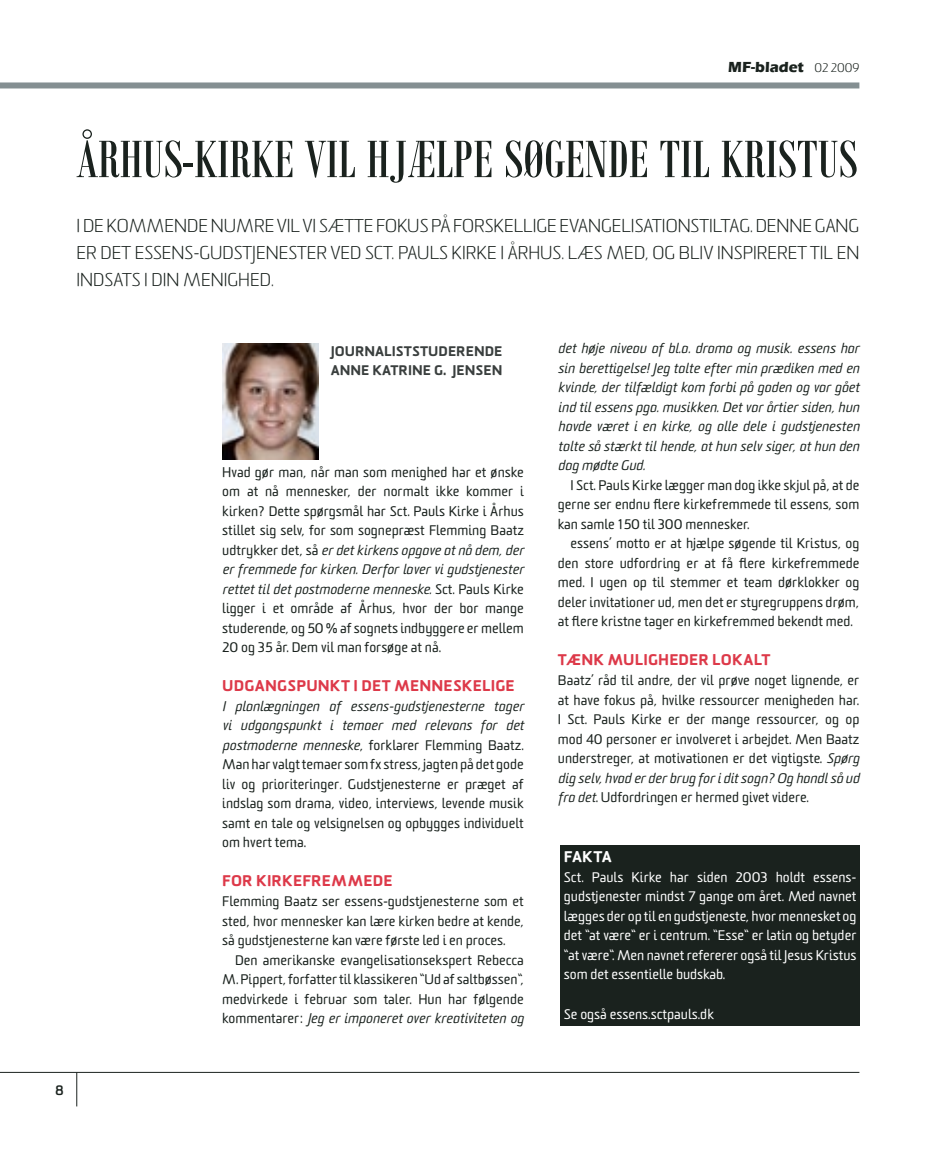
<style>
.page{position:relative;width:936px;height:1149px;background:#fff}
.page>*{position:absolute;margin:0;border:0;box-sizing:border-box;transform-origin:0 0}
.serif_overskrift{font:57px "Bodoni MT Condensed";color:#1a221e}
.Sentens{font:300 18px/27px "Sommet Rounded";color:#1a221e;text-align:justify}
.mellemrubrik_lille{font:900 15px "Sommet Rounded";letter-spacing:.005em;color:#dd3949}
.t1{font:700 15px "Eras ITC";color:#1a221e}
.mellemrubrik_lille-2{font:900 15px "Sommet Rounded";letter-spacing:-.005em;color:#fff}
.Brød_1__linie{font:13.5px/19.5px "Sommet Rounded";color:#1a221e;text-align:justify}
.BRødtekst{font:13.5px/19.5px "Sommet Rounded";color:#1a221e;text-align:justify}
.BRødtekst-2{font:italic 13.5px/19.5px "Sommet Rounded";color:#1a221e;text-align:justify}
.Brød_1__linie-2{font:13.5px/19.5px "Sommet Rounded";color:#fff;text-align:justify}
.Forfatter{font:900 13.5px/19.5px "Sommet Rounded";color:#3a3f3e}
.BRødtekst-3{font:13.5px "Sommet Rounded";color:#fff}
.t2{font:700 13.5px "Sommet Rounded";color:#1a221e}
.s1{font-family:"Sommet Rounded";font-weight:300;font-size:12px}
.s2{font-style:italic}
</style>
<div class="page">
<div style="left:0;top:82px;width:859px;height:6px;background:#848f92"></div>
<hr style="left:0;top:1071px;width:859px;height:1px;background:#1a221e">
<hr style="left:76px;top:1071px;width:1px;height:35px;background:#1a221e">
<div style="left:560px;top:844px;width:299px;height:181px;background:#1a221e"></div>
<img style="left:222px;top:343px;width:97px;height:116px">
<p class="t1" style="left:728px;top:58px;width:133px">MF-bladet <span class="s1">02 2009</span></p>
<p class="serif_overskrift" style="left:77px;top:125px;width:782px">ÅRHUS-KIRKE VIL HJÆLPE SØGENDE TIL KRISTUS</p>
<p class="Sentens" style="left:77px;top:212px;width:784px">I DE KOMMENDE NUMRE VIL VI SÆTTE FOKUS PÅ FORSKELLIGE EVANGELISATIONSTILTAG. DENNE GANG ER DET ESSENS-GUDSTJENESTER VED SCT. PAULS KIRKE I ÅRHUS. LÆS MED, OG BLIV INSPIRERET TIL EN INDSATS I DIN MENIGHED.</p>
<p class="Forfatter" style="left:331px;top:341px;width:173px">JOURNALISTSTUDERENDE<br>ANNE KATRINE G. JENSEN</p>
<p class="Brød_1__linie" style="left:222px;top:462px;width:303px">Hvad gør man, når man som menighed har et ønske om at nå mennesker, der normalt ikke kommer i kirken? Dette spørgsmål har Sct. Pauls Kirke i Århus stillet sig selv, for som sognepræst Flemming Baatz udtrykker det, så <span class="s2">er det kirkens opgave at nå dem, der er fremmede for kirken. Derfor laver vi gudstjenester rettet til det postmoderne menneske.</span> Sct. Pauls Kirke ligger i et område af Århus, hvor der bor mange studerende, og 50 % af sognets indbyggere er mellem 20 og 35 år. Dem vil man forsøge at nå.</p>
<p class="mellemrubrik_lille" style="left:222px;top:675px;width:294px">UDGANGSPUNKT I DET MENNESKELIGE</p>
<p class="Brød_1__linie" style="left:222px;top:696px;width:303px"><span class="s2">I planlægningen af essens-gudstjenesterne tager vi udgangspunkt i temaer med relevans for det postmoderne menneske</span>, forklarer Flemming Baatz.<br>Man har valgt temaer som fx stress, jagten på det gode liv og prioriteringer<span class="s2">.</span> Gudstjenesterne er præget af indslag som drama, video, interviews, levende musik samt en tale og velsignelsen og opbygges individuelt om hvert tema.</p>
<p class="mellemrubrik_lille" style="left:222px;top:870px;width:172px">FOR KIRKEFREMMEDE</p>
<p class="Brød_1__linie" style="left:222px;top:891px;width:303px">Flemming Baatz ser essens-gudstjenesterne som et sted, hvor mennesker kan lære kirken bedre at kende, så gudstjenesterne kan være første led i en proces.</p>
<p class="BRødtekst" style="left:222px;top:950px;width:303px;text-indent:13px">Den amerikanske evangelisationsekspert Rebecca M. Pippert, forfatter til klassikeren ”Ud af saltbøssen”, medvirkede i februar som taler. Hun har følgende kommentarer: <span class="s2">Jeg er imponeret over kreativiteten og</span></p>
<p class="BRødtekst-2" style="left:558px;top:339px;width:303px">det høje niveau af bl.a. drama og musik. essens har sin berettigelse! Jeg talte efter min prædiken med en kvinde, der tilfældigt kom forbi på gaden og var gået ind til essens pga. musikken. Det var årtier siden, hun havde været i en kirke, og alle dele i gudstjenesten talte så stærkt til hende, at hun selv siger, at hun den dag mødte Gud.</p>
<p class="BRødtekst" style="left:558px;top:475px;width:303px;text-indent:13px">I Sct. Pauls Kirke lægger man dog ikke skjul på, at de gerne ser endnu flere kirkefremmede til essens, som kan samle 150 til 300 mennesker.</p>
<p class="BRødtekst" style="left:558px;top:534px;width:303px;text-indent:13px">essens’ motto er at hjælpe søgende til Kristus, og den store udfordring er at få flere kirkefremmede med. I ugen op til stemmer et team dørklokker og deler invitationer ud, men det er styregruppens drøm, at flere kristne tager en kirkefremmed bekendt med.</p>
<p class="mellemrubrik_lille" style="left:558px;top:650px;width:214px">TÆNK MULIGHEDER LOKALT</p>
<p class="Brød_1__linie" style="left:558px;top:670px;width:303px">Baatz’ råd til andre, der vil prøve noget lignende, er at have fokus på, hvilke ressourcer menigheden har.<br>I Sct. Pauls Kirke er der mange ressourcer, og op mod 40 personer er involveret i arbejdet. Men Baatz understreger, at motivationen er det vigtigste. <span class="s2">Spørg dig selv, hvad er der brug for i dit sogn? Og handl så ud fra det</span>. Udfordringen er hermed givet videre.</p>
<p class="mellemrubrik_lille-2" style="left:564px;top:846px;width:50px">FAKTA</p>
<p class="Brød_1__linie-2" style="left:564px;top:867px;width:294px">Sct. Pauls Kirke har siden 2003 holdt essens&shy;gudstjenester mindst 7 gange om året. Med navnet lægges der op til en gudstjeneste, hvor mennesket og det ”at være” er i centrum. ”Esse” er latin og betyder ”at være”. Men navnet refererer også til Jesus Kristus som det essentielle budskab.</p>
<p class="BRødtekst-3" style="left:564px;top:1004px;width:152px">Se også essens.sctpauls.dk</p>
<p class="t2" style="left:55px;top:1081px;width:10px">8</p>
</div>
